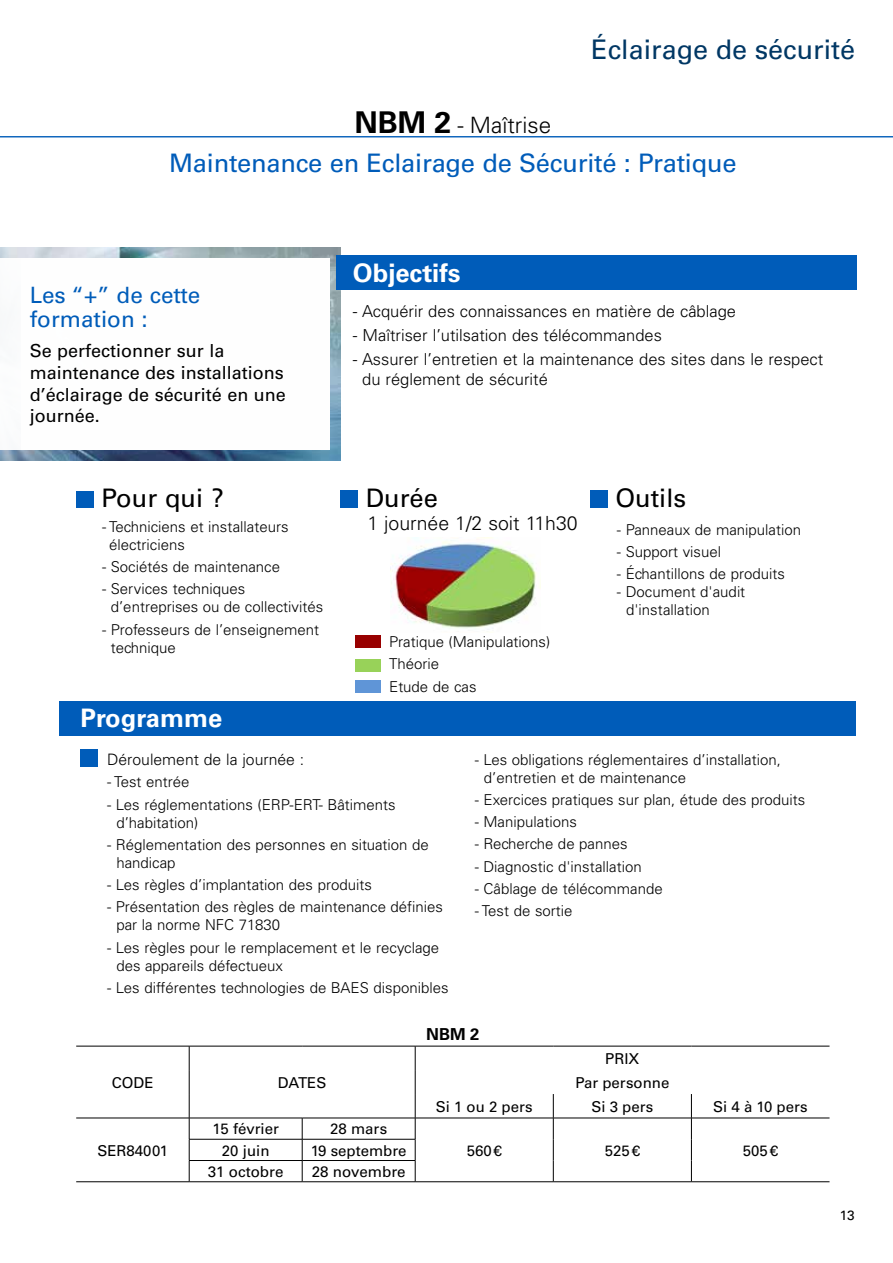
<style>
.page{position:relative;width:893px;height:1263px;background:#fff}
.page>*{position:absolute;margin:0;border:0;box-sizing:border-box;transform-origin:0 0}
.t1{font:27px "Univers LT";color:#003764}
.t2{font:25.5px "Univers LT";letter-spacing:-.01em;color:#005cb9}
.t3{font:25.5px "Univers LT";color:#000}
.t4{font:700 25.5px "Univers LT";color:#fff}
.t5{font:22.5px/24px "Univers LT";color:#005cb9}
.t6{font:300 22.5px "Univers LT";color:#000}
.t7{font:300 19.5px "Univers LT";color:#000}
.t8{font:18px/21.6px "Univers LT";color:#000}
.t9{font:300 16.5px/19.8px "Univers LT";color:#000}
.t10{font:700 16.5px "Univers LT";color:#000}
.t11{font:300 15.75px "Univers LT";color:#000}
.t12{font:15.15px "Univers LT";color:#000}
.t13{font:300 15px/18px "Univers LT";color:#000}
.t14{font:15px/24px "Univers LT";color:#000;text-align:center}
.t15{font:13.5px "Univers LT";color:#000}
.s1{font-weight:700;font-size:30px}
</style>
<div class="page">
<img style="left:390px;top:538px;width:151px;height:92px">
<img style="left:0;top:248px;width:340px;height:212px">
<hr style="left:76px;top:1118px;width:113px;height:1px;background:#000">
<hr style="left:189px;top:1118px;width:113px;height:1px;background:#000">
<hr style="left:302px;top:1118px;width:113px;height:1px;background:#000">
<hr style="left:415px;top:1118px;width:138px;height:1px;background:#000">
<hr style="left:553px;top:1118px;width:138px;height:1px;background:#000">
<hr style="left:691px;top:1118px;width:138px;height:1px;background:#000">
<hr style="left:189px;top:1160px;width:113px;height:1px;background:#000">
<hr style="left:302px;top:1160px;width:113px;height:1px;background:#000">
<svg style="left:189px;top:1047px;width:1px;height:134px"></svg>
<hr style="left:76px;top:1181px;width:113px;height:1px;background:#000">
<hr style="left:189px;top:1181px;width:113px;height:1px;background:#000">
<hr style="left:302px;top:1181px;width:113px;height:1px;background:#000">
<hr style="left:415px;top:1181px;width:138px;height:1px;background:#000">
<hr style="left:553px;top:1181px;width:138px;height:1px;background:#000">
<hr style="left:691px;top:1181px;width:138px;height:1px;background:#000">
<svg style="left:415px;top:1047px;width:1px;height:134px"></svg>
<svg style="left:553px;top:1094px;width:1px;height:87px"></svg>
<svg style="left:691px;top:1094px;width:1px;height:87px"></svg>
<svg style="left:302px;top:1118px;width:1px;height:63px"></svg>
<hr style="left:189px;top:1139px;width:113px;height:1px;background:#000">
<hr style="left:302px;top:1139px;width:113px;height:1px;background:#000">
<hr style="left:76px;top:1046px;width:113px;height:1px;background:#000">
<hr style="left:189px;top:1046px;width:113px;height:1px;background:#000">
<hr style="left:302px;top:1046px;width:113px;height:1px;background:#000">
<hr style="left:415px;top:1046px;width:138px;height:1px;background:#000">
<hr style="left:553px;top:1046px;width:138px;height:1px;background:#000">
<hr style="left:691px;top:1046px;width:138px;height:1px;background:#000">
<div style="left:76px;top:491px;width:18px;height:16px;background:#005cb9"></div>
<div style="left:591px;top:490px;width:17px;height:17px;background:#005cb9"></div>
<div style="left:341px;top:490px;width:17px;height:17px;background:#005cb9"></div>
<div style="left:336px;top:255px;width:520px;height:34px;background:#005cb9"></div>
<div style="left:0;top:259px;width:330px;height:191px;background:#fff"></div>
<hr style="left:0;top:136px;width:893px;height:1px;background:#005cb9">
<div style="left:60px;top:702px;width:796px;height:34px;background:#005cb9"></div>
<div style="left:80px;top:750px;width:17px;height:17px;background:#005cb9"></div>
<div style="left:356px;top:635px;width:25px;height:13px;background:#980000"></div>
<div style="left:356px;top:659px;width:25px;height:13px;background:#98d259"></div>
<div style="left:356px;top:680px;width:25px;height:13px;background:#5f95d7"></div>
<h1 class="t1" style="left:591px;top:33px;width:266px">Éclairage de sécurité</h1>
<h3 class="t6" style="left:354px;top:112px;width:198px"><span class="s1">NBM 2</span> - Maîtrise</h3>
<h2 class="t2" style="left:169px;top:148px;width:569px">Maintenance en Eclairage de Sécurité : Pratique</h2>
<h3 class="t5" style="left:30px;top:283px;width:172px">Les “+” de cette formation :</h3>
<p class="t8" style="left:30px;top:340px;width:258px">Se perfectionner sur la maintenance des installations d’éclairage de sécurité en une journée.</p>
<h2 class="t3" style="left:101px;top:483px;width:124px">Pour qui ?</h2>
<p class="t13" style="left:109px;top:517px;width:181px;text-indent:-7px">- Techniciens et installateurs électriciens</p>
<p class="t13" style="left:102px;top:558px;width:179px">- Sociétés de maintenance</p>
<p class="t13" style="left:111px;top:580px;width:214px;text-indent:-9px">- Services techniques d’entreprises ou de collectivités</p>
<p class="t13" style="left:111px;top:620px;width:210px;text-indent:-9px">- Professeurs de l’enseignement technique</p>
<h2 class="t4" style="left:353px;top:258px;width:109px">Objectifs</h2>
<p class="t9" style="left:353px;top:301px;width:385px">- Acquérir des connaissances en matière de câblage</p>
<p class="t9" style="left:353px;top:325px;width:310px">- Maîtriser l’utilsation des télécommandes</p>
<p class="t9" style="left:362px;top:349px;width:463px;text-indent:-9px">- Assurer l’entretien et la maintenance des sites dans le respect du réglement de sécurité</p>
<h2 class="t3" style="left:366px;top:483px;width:74px">Durée</h2>
<h3 class="t7" style="left:367px;top:511px;width:212px">1 journée 1/2 soit 11h30</h3>
<p class="t13" style="left:389px;top:631px;width:162px;line-height:22.2px">Pratique (Manipulations)<br>Théorie<br>Etude de cas</p>
<h2 class="t3" style="left:615px;top:483px;width:72px">Outils</h2>
<p class="t13" style="left:617px;top:520px;width:186px">- Panneaux de manipulation</p>
<p class="t13" style="left:617px;top:543px;width:106px">- Support visuel</p>
<p class="t13" style="left:617px;top:565px;width:170px">- Échantillons de produits</p>
<p class="t13" style="left:626px;top:583px;width:121px;text-indent:-9px">- Document d'audit d'installation</p>
<h2 class="t4" style="left:80px;top:703px;width:143px">Programme</h2>
<p class="t11" style="left:107px;top:750px;width:198px">Déroulement de la journée :</p>
<p class="t13" style="left:107px;top:773px;width:84px">- Test entrée</p>
<p class="t13" style="left:116px;top:795px;width:281px;text-indent:-9px">- Les réglementations (ERP-ERT- Bâtiments d’habitation)</p>
<p class="t13" style="left:116px;top:836px;width:314px;text-indent:-9px">- Réglementation des personnes en situation de handicap</p>
<p class="t13" style="left:107px;top:876px;width:266px">- Les règles d’implantation des produits</p>
<p class="t13" style="left:116px;top:898px;width:328px;text-indent:-9px">- Présentation des règles de maintenance définies par la norme NFC 71830</p>
<p class="t13" style="left:116px;top:938px;width:324px;text-indent:-9px">- Les règles pour le remplacement et le recyclage des appareils défectueux</p>
<p class="t13" style="left:107px;top:979px;width:343px">- Les différentes technologies de BAES disponibles</p>
<p class="t13" style="left:484px;top:750px;width:299px;text-indent:-9px">- Les obligations réglementaires d’installation, d’entretien et de maintenance</p>
<p class="t13" style="left:475px;top:790px;width:332px">- Exercices pratiques sur plan, étude des produits</p>
<p class="t13" style="left:475px;top:813px;width:104px">- Manipulations</p>
<p class="t13" style="left:475px;top:835px;width:154px">- Recherche de pannes</p>
<p class="t13" style="left:475px;top:857px;width:168px">- Diagnostic d'installation</p>
<p class="t13" style="left:475px;top:879px;width:190px">- Câblage de télécommande</p>
<p class="t13" style="left:475px;top:902px;width:99px">- Test de sortie</p>
<p class="t14" style="left:112px;top:1070px;width:43px">CODE</p>
<p class="t14" style="left:278px;top:1070px;width:50px">DATES</p>
<p class="t10" style="left:426px;top:1024px;width:55px">NBM 2</p>
<p class="t14" style="left:575px;top:1046px;width:96px">PRIX<br>Par personne</p>
<p class="t14" style="left:436px;top:1094px;width:99px">Si 1 ou 2 pers</p>
<p class="t14" style="left:591px;top:1094px;width:63px">Si 3 pers</p>
<p class="t14" style="left:713px;top:1094px;width:96px">Si 4 à 10 pers</p>
<p class="t14" style="left:97px;top:1138px;width:72px">SER84001</p>
<p class="t14" style="left:212px;top:1117px;width:68px">15 février</p>
<p class="t14" style="left:330px;top:1117px;width:58px">28 mars</p>
<p class="t14" style="left:222px;top:1138px;width:49px">20 juin</p>
<p class="t14" style="left:311px;top:1138px;width:97px">19 septembre</p>
<p class="t14" style="left:467px;top:1138px;width:37px">560€</p>
<p class="t14" style="left:605px;top:1138px;width:37px">525€</p>
<p class="t14" style="left:743px;top:1138px;width:37px">505€</p>
<p class="t12" style="left:208px;top:1162px;width:77px">31 octobre</p>
<p class="t12" style="left:312px;top:1162px;width:95px">28 novembre</p>
<p class="t15" style="left:840px;top:1207px;width:17px">13</p>
</div>
